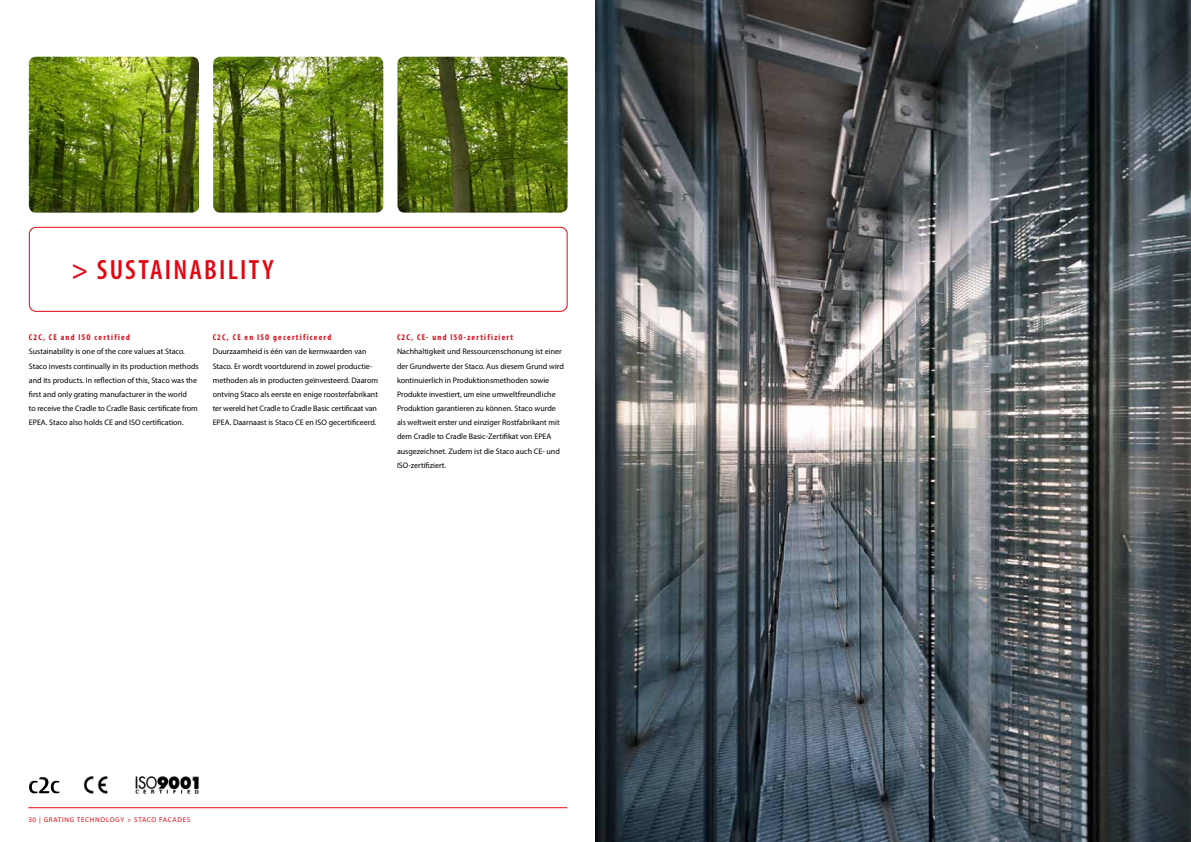
<style>
.page{position:relative;width:1191px;height:842px;background:#fff}
.page>*{position:absolute;margin:0;border:0;box-sizing:border-box;transform-origin:0 0}
.t1{font:600 condensed 28px "Myriad Pro";letter-spacing:.08em;color:#e30613}
.t2{font:700 condensed 8.5px "Myriad Pro";letter-spacing:.15em;color:#e30613}
.t3{font:8px/14.2px "Myriad Pro";color:#000}
.t4{font:7px "Myriad Pro";letter-spacing:.1em;color:#e30613}
.s1{color:#cd1719}
</style>
<div class="page">
<hr style="left:28px;top:807px;width:539px;height:1px;background:#e30613">
<img style="left:29px;top:57px;width:538px;height:156px">
<div style="left:29px;top:227px;width:538px;height:85px;border:1px solid #e30613;border-radius:7px"></div>
<img style="left:595px;top:0;width:596px;height:842px">
<img style="left:83px;top:777px;width:25px;height:17px">
<svg style="left:32px;top:781px;width:28px;height:13px"></svg>
<svg style="left:29px;top:777px;width:30px;height:16px"></svg>
<img style="left:135px;top:777px;width:64px;height:17px">
<h1 class="t1" style="left:71px;top:252px;width:204px">&gt; SUSTAINABILITY</h1>
<p class="t2" style="left:29px;top:332px;width:103px">C2C, CE and ISO certified</p>
<p class="t3" style="left:29px;top:344px;width:171px">Sustainability is one of the core values at Staco.<br>Staco invests continually in its production methods and its products. In reflection of this, Staco was the first and only grating manufacturer in the world<br>to receive the Cradle to Cradle Basic certificate from EPEA. Staco also holds CE and ISO certification.</p>
<p class="t2" style="left:213px;top:332px;width:120px">C2C, CE en ISO gecertificeerd</p>
<p class="t3" style="left:213px;top:344px;width:167px">Duurzaamheid is één van de kernwaarden van Staco. Er wordt voortdurend in zowel productie&shy;methoden als in producten geïnvesteerd. Daarom ontving Staco als eerste en enige roosterfabrikant ter wereld het Cradle to Cradle Basic certificaat van EPEA. Daarnaast is Staco CE en ISO gecertificeerd.</p>
<p class="t2" style="left:397px;top:332px;width:118px">C2C, CE- und ISO-zertifiziert</p>
<p class="t3" style="left:397px;top:344px;width:168px">Nachhaltigkeit und Ressourcenschonung ist einer der Grundwerte der Staco. Aus diesem Grund wird kontinuierlich in Produktionsmethoden sowie Produkte investiert, um eine umweltfreundliche Produktion garantieren zu können. Staco wurde als weltweit erster und einziger Rostfabrikant mit dem Cradle to Cradle Basic-Zertifikat von EPEA ausgezeichnet. Zudem ist die Staco auch CE- und ISO-zertifiziert.</p>
<p class="t4" style="left:28px;top:815px;width:164px">30 <span class="s1">|</span> GRATING TECHNOLOGY &gt; STACO FACADES</p>
</div>
